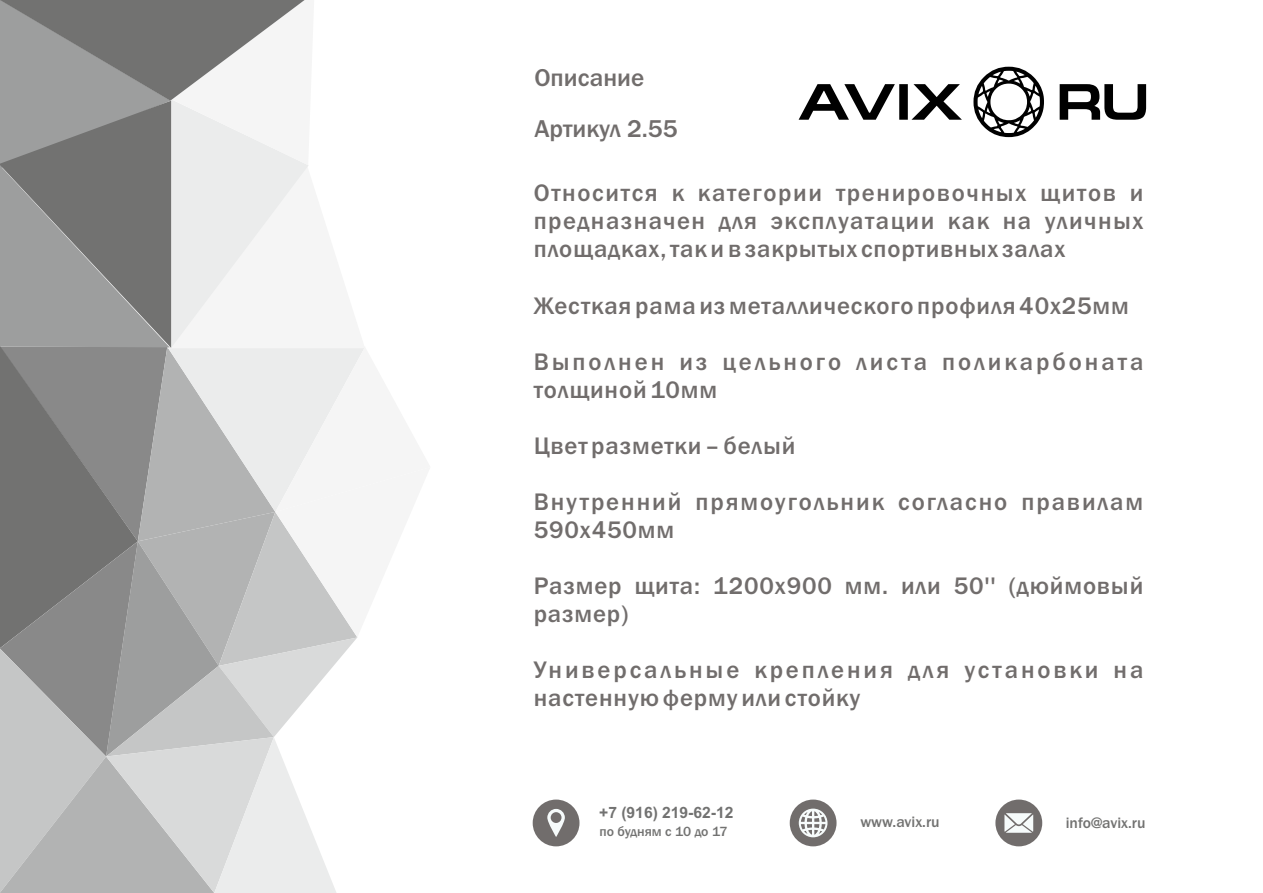
<style>
.page{position:relative;width:1263px;height:893px;background:#fff}
.page>*{position:absolute;margin:0;border:0;box-sizing:border-box;transform-origin:0 0}
.t1{font:500 25.2px "Franklin Gothic";color:#716d6c}
.t2{font:500 24.75px/28px "Franklin Gothic";letter-spacing:.035em;color:#716d6c;text-align:justify}
.t3{font:500 24.75px/28px "Franklin Gothic";letter-spacing:.115em;color:#716d6c}
.t4{font:500 24.75px/28px "Franklin Gothic";letter-spacing:.12em;color:#716d6c}
.t5{font:500 24.75px/28px "Franklin Gothic";letter-spacing:.08em;color:#716d6c}
.t6{font:500 15.6px "Franklin Gothic";color:#727271}
.t7{font:700 15.6px "Arial";color:#727271}
.t8{font:500 13.8px "Franklin Gothic";color:#727271}
</style>
<div class="page">
<svg style="left:0;top:0;width:365px;height:893px"></svg>
<div style="left:995px;top:799px;width:47px;height:47px;background:#716d6c;border-radius:50%"></div>
<svg style="left:1004px;top:813px;width:29px;height:20px"></svg>
<div style="left:790px;top:799px;width:46px;height:47px;background:#716d6c;border-radius:50%"></div>
<svg style="left:799px;top:809px;width:28px;height:28px"></svg>
<div style="left:533px;top:799px;width:46px;height:47px;background:#716d6c;border-radius:50%"></div>
<svg style="left:547px;top:809px;width:18px;height:28px"></svg>
<svg style="left:1060px;top:84px;width:86px;height:36px"></svg>
<svg style="left:799px;top:84px;width:163px;height:36px"></svg>
<svg style="left:973px;top:67px;width:71px;height:70px"></svg>
<p class="t1" style="left:534px;top:68px;width:111px">Описание</p>
<p class="t1" style="left:534px;top:119px;width:145px">Артикул 2.55</p>
<p class="t2" style="left:534px;top:181px;width:611px">Относится к категории тренировочных щитов и предназначен для эксплуатации как на уличных площадках, так и в закрытых спортивных залах</p>
<p class="t2" style="left:534px;top:293px;width:597px">Жесткая рама из металлического профиля 40х25мм</p>
<p class="t4" style="left:534px;top:349px;width:611px">Выполнен из цельного листа поликарбоната толщиной 10мм</p>
<p class="t2" style="left:534px;top:434px;width:263px">Цвет разметки – белый</p>
<p class="t5" style="left:534px;top:490px;width:611px">Внутренний прямоугольник согласно правилам<br>590х450мм</p>
<p class="t2" style="left:534px;top:574px;width:611px">Размер щита: 1200х900 мм. или 50'' (дюймовый размер)</p>
<p class="t3" style="left:534px;top:658px;width:611px">Универсальные крепления для установки на настенную ферму или стойку</p>
<p class="t7" style="left:599px;top:807px;width:136px">+7 (916) 219-62-12</p>
<p class="t8" style="left:599px;top:826px;width:130px">по будням с 10 до 17</p>
<p class="t6" style="left:860px;top:816px;width:81px">www.avix.ru</p>
<p class="t6" style="left:1066px;top:817px;width:81px">info@avix.ru</p>
</div>
